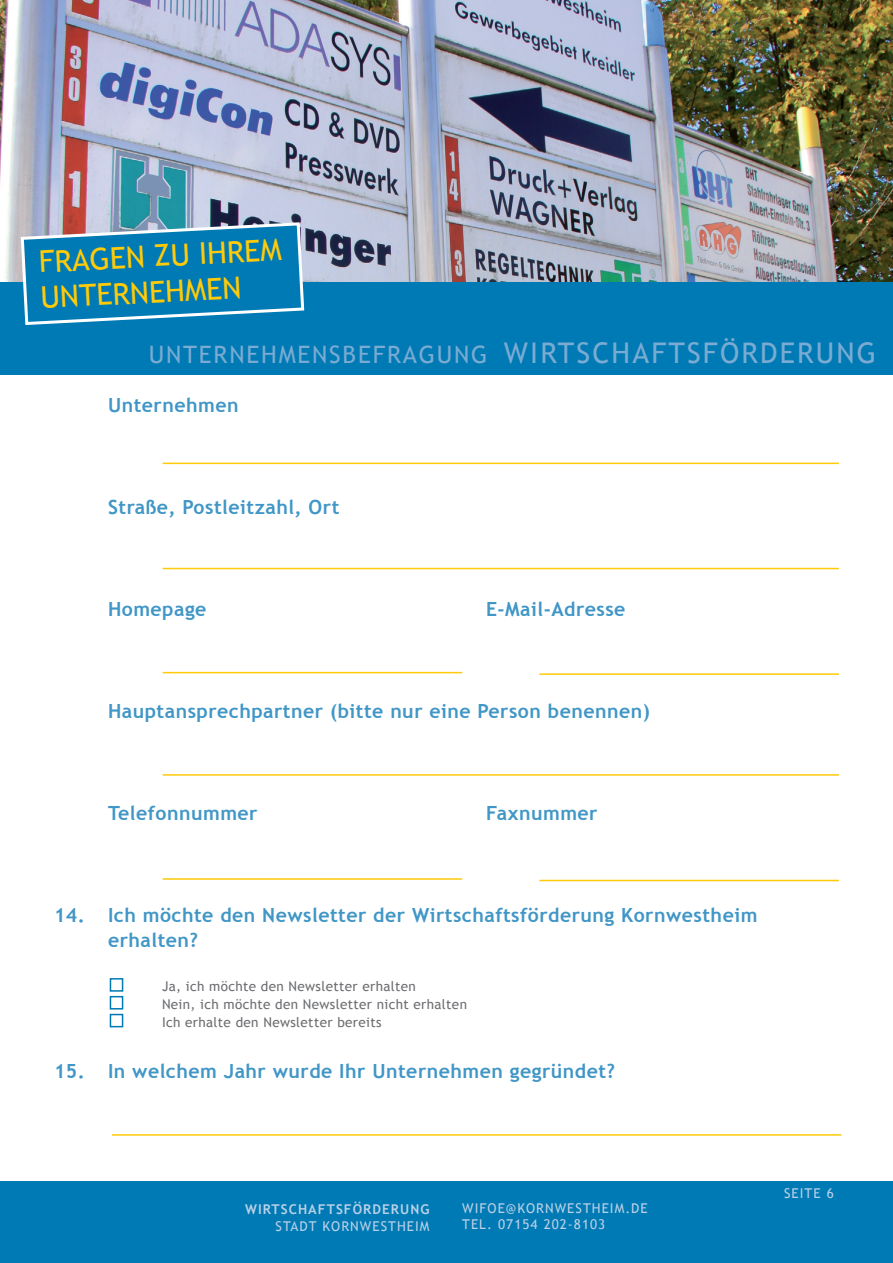
<style>
.page{position:relative;width:893px;height:1263px;background:#fff}
.page>*{position:absolute;margin:0;border:0;box-sizing:border-box;transform-origin:0 0}
.t1{font:30px "Trebuchet MS";color:#feca0a}
.t2{font:24px "Trebuchet MS";letter-spacing:.075em;color:#7aabd3}
.t3{font:700 19.5px/25.5px "Trebuchet MS";letter-spacing:.025em;color:#4096c6}
.t4{font:13.5px "Trebuchet MS";letter-spacing:.025em;color:#6c6d70}
.t5{font:13.5px/16.2px "Trebuchet MS";letter-spacing:.075em;color:#bad0e7}
.t6{font:700 13.5px "Trebuchet MS";letter-spacing:.075em;color:#bad0e7}
.s1{font-size:28.5px}
</style>
<div class="page">
<div style="left:0;top:1181px;width:893px;height:82px;background:#007ab4"></div>
<div style="left:0;top:281px;width:893px;height:93px;background:#007ab4"></div>
<img style="left:0;top:0;width:893px;height:281px">
<svg style="left:19px;top:221px;width:287px;height:104px"></svg>
<hr style="left:163px;top:463px;width:676px;height:1px;background:#feca0a">
<hr style="left:163px;top:568px;width:676px;height:1px;background:#feca0a">
<hr style="left:163px;top:672px;width:299px;height:1px;background:#feca0a">
<hr style="left:163px;top:774px;width:676px;height:2px;background:#feca0a">
<hr style="left:539px;top:673px;width:300px;height:2px;background:#feca0a">
<hr style="left:163px;top:878px;width:299px;height:2px;background:#feca0a">
<hr style="left:539px;top:880px;width:300px;height:1px;background:#feca0a">
<div style="left:110px;top:978px;width:13px;height:14px;border:2px solid #007ab4"></div>
<div style="left:110px;top:1014px;width:13px;height:13px;border:2px solid #007ab4"></div>
<div style="left:110px;top:996px;width:13px;height:13px;border:2px solid #007ab4"></div>
<hr style="left:112px;top:1134px;width:729px;height:2px;background:#feca0a">
<h1 class="t1" style="left:38px;top:244px;width:22px;rotate:-3deg">FRAGEN</h1>
<h1 class="t1" style="left:153px;top:238px;width:68px;rotate:-3deg">ZU IHREM</h1>
<h1 class="t1" style="left:40px;top:280px;width:23px;rotate:-3deg">UNTERNEHMEN</h1>
<p class="t2" style="left:149px;top:340px;width:729px">Unternehmensbefragung <span class="s1">Wirtschaftsförderung</span></p>
<p class="t3" style="left:54px;top:392px;width:34px">U</p>
<p class="t3" style="left:122px;top:392px;width:118px">nternehmen</p>
<p class="t3" style="left:54px;top:494px;width:33px">S</p>
<p class="t3" style="left:118px;top:494px;width:222px">traße, Postleitzahl, Ort</p>
<p class="t3" style="left:54px;top:596px;width:34px">H</p>
<p class="t3" style="left:122px;top:596px;width:128px">omepage E</p>
<p class="t3" style="left:498px;top:596px;width:129px">-Mail-Adresse</p>
<p class="t3" style="left:54px;top:698px;width:34px">H</p>
<p class="t3" style="left:122px;top:698px;width:530px">auptansprechpartner (bitte nur eine Person benennen)</p>
<p class="t3" style="left:54px;top:800px;width:34px">T</p>
<p class="t3" style="left:118px;top:800px;width:181px">elefonnummer F</p>
<p class="t3" style="left:497px;top:800px;width:102px">axnummer</p>
<p class="t3" style="left:108px;top:902px;width:651px;text-indent:-54px">14. Ich möchte den Newsletter der Wirtschaftsförderung Kornwestheim erhalten?</p>
<p class="t4" style="left:162px;top:978px;width:255px">Ja, ich möchte den Newsletter erhalten</p>
<p class="t4" style="left:54px;top:996px;width:40px">N</p>
<p class="t4" style="left:171px;top:996px;width:298px">ein, ich möchte den Newsletter nicht erhalten</p>
<p class="t4" style="left:54px;top:1014px;width:38px">I</p>
<p class="t4" style="left:166px;top:1014px;width:217px">ch erhalte den Newsletter bereits</p>
<p class="t3" style="left:54px;top:1058px;width:563px">15. I n welchem Jahr wurde Ihr Unternehmen gegründet?</p>
<p class="t6" style="left:245px;top:1201px;width:186px">wirtschaftsförderung</p>
<p class="t5" style="left:276px;top:1218px;width:155px">stadt kornwestheim</p>
<p class="t5" style="left:462px;top:1200px;width:187px">wifoe@kornwestheim.de tel. 07154 202-8103</p>
<p class="t5" style="left:784px;top:1185px;width:51px">seite 6</p>
</div>
